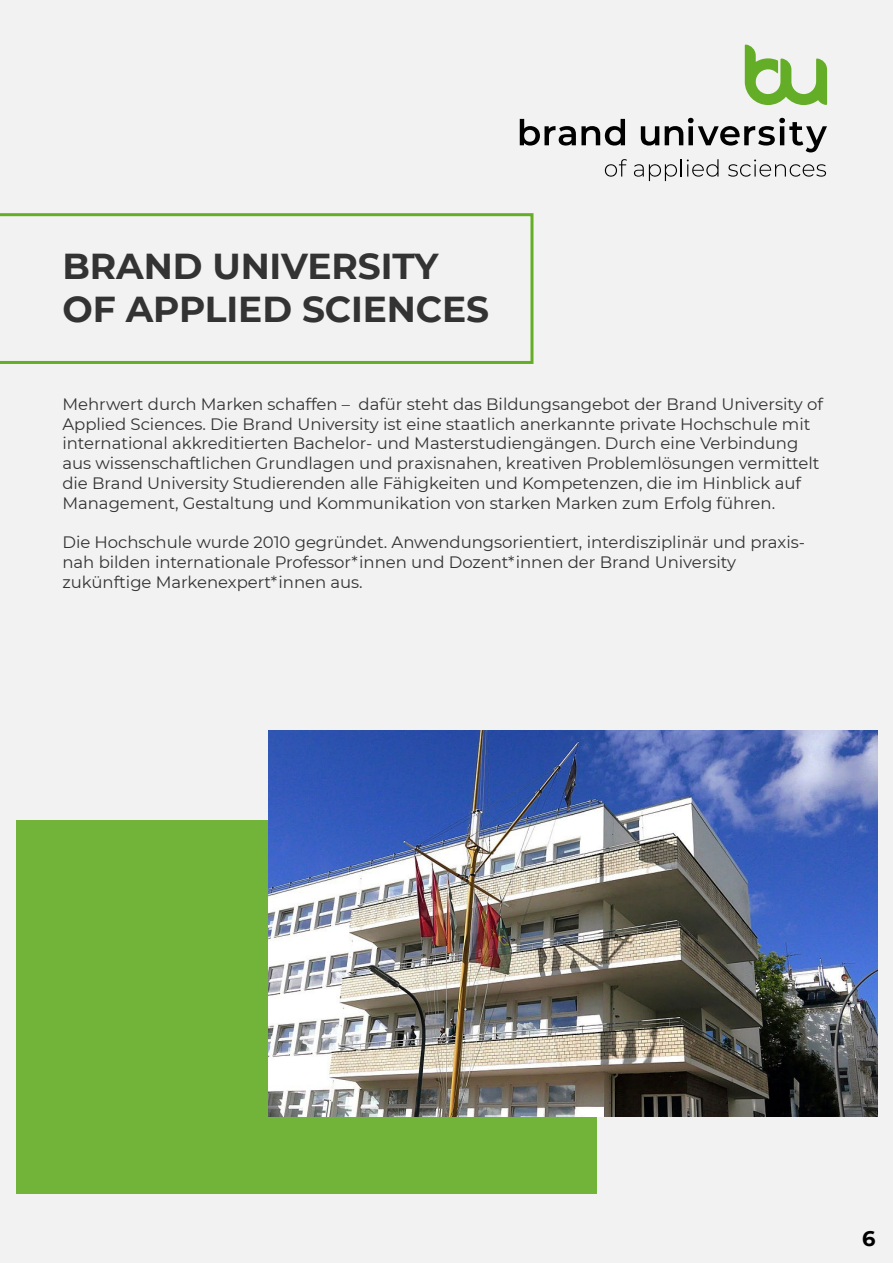
<style>
.page{position:relative;width:893px;height:1263px;background:#f2f2f2}
.page>*{position:absolute;margin:0;border:0;box-sizing:border-box;transform-origin:0 0}
.t1{font:700 36px/43.2px "Montserrat";letter-spacing:-.005em;color:#333}
.t2{font:700 21px "Montserrat";color:#000}
.t3{font:16.5px/19.8px "Montserrat";letter-spacing:-.005em;color:#333}
</style>
<div class="page">
<svg style="left:520px;top:119px;width:105px;height:27px"></svg>
<svg style="left:641px;top:126px;width:18px;height:20px"></svg>
<svg style="left:665px;top:118px;width:162px;height:34px"></svg>
<svg style="left:605px;top:159px;width:22px;height:18px"></svg>
<svg style="left:634px;top:159px;width:84px;height:22px"></svg>
<svg style="left:728px;top:159px;width:98px;height:18px"></svg>
<svg style="left:745px;top:44px;width:82px;height:61px"></svg>
<svg style="left:0;top:213px;width:533px;height:151px"></svg>
<div style="left:16px;top:820px;width:580px;height:374px;background:#71b439"></div>
<img style="left:268px;top:731px;width:610px;height:385px">
<h1 class="t1" style="left:62px;top:242px;width:428px">BRAND UNIVERSITY<br>OF APPLIED SCIENCES</h1>
<p class="t3" style="left:62px;top:393px;width:762px">Mehrwert durch Marken schaffen – dafür steht das Bildungsangebot der Brand University of Applied Sciences. Die Brand University ist eine staatlich anerkannte private Hochschule mit international akkreditierten Bachelor- und Masterstudiengängen. Durch eine Verbindung aus wissenschaftlichen Grundlagen und praxisnahen, kreativen Problemlösungen vermittelt die Brand University Studierenden alle Fähigkeiten und Kompetenzen, die im Hinblick auf Management, Gestaltung und Kommunikation von starken Marken zum Erfolg führen.</p>
<p class="t3" style="left:62px;top:532px;width:744px">Die Hochschule wurde 2010 gegründet. Anwendungsorientiert, interdisziplinär und praxis&shy;nah bilden internationale Professor*innen und Dozent*innen der Brand University zukünftige Markenexpert*innen aus.</p>
<p class="t2" style="left:862px;top:1223px;width:15px">6</p>
</div>
